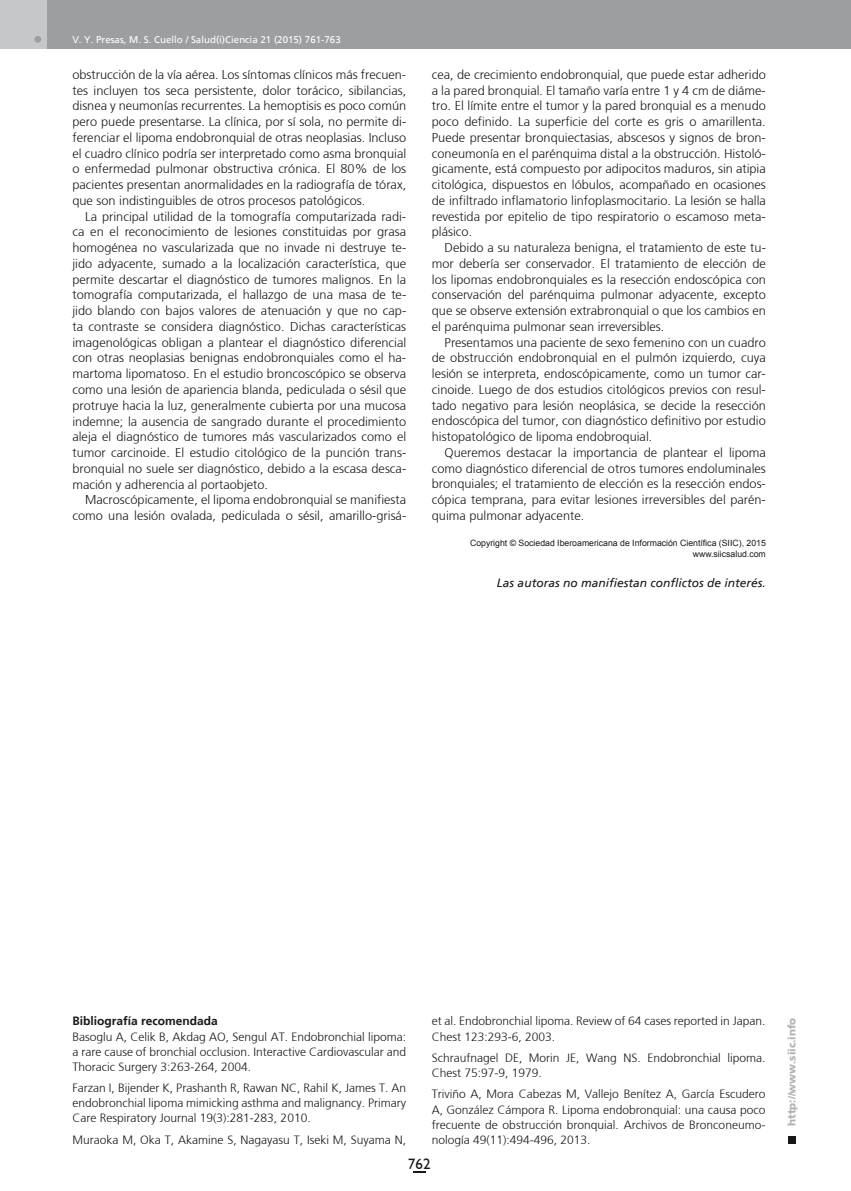
<style>
.page{position:relative;width:851px;height:1191px;background:#fff}
.page>*{position:absolute;margin:0;border:0;box-sizing:border-box;transform-origin:0 0}
.t1{font:15px "Humanist 521 BT";color:#1a171c}
.t2{font:300 12.75px/15.8px "Frutiger";color:#1a171c;text-align:justify}
.t3{font:300 12px/15px "Frutiger";color:#1a171c;text-align:justify}
.t4{font:italic 12px "Frutiger";color:#1a171c}
.t5{font:700 12px "Frutiger";color:#1a171c}
.t6{font:900 10.5px "Frutiger";color:#b1b3b4}
.t7{font:9.75px "Frutiger";color:#fff}
.t8{font:8.7px/10.5px "Arial";color:#1a171c;text-align:right}
</style>
<div class="page">
<div style="left:0;top:0;width:850px;height:49px;background:#9d9ea0"></div>
<svg style="left:413px;top:1171px;width:12px;height:1px"></svg>
<div style="left:787px;top:1136px;width:8px;height:8px;background:#1a171c"></div>
<div style="left:0;top:0;width:47px;height:49px;background:#c6c7c9"></div>
<div style="left:34px;top:36px;width:7px;height:7px;background:#9d9ea0;border-radius:50%"></div>
<p class="t7" style="left:72px;top:33px;width:270px">V. Y. Presas, M. S. Cuello / Salud(i)Ciencia 21 (2015) 761-763</p>
<p class="t2" style="left:72px;top:67px;width:335px">obstrucción de la vía aérea. Los síntomas clínicos más frecuen&shy;tes incluyen tos seca persistente, dolor torácico, sibilancias, disnea y neumonías recurrentes. La hemoptisis es poco común pero puede presentarse. La clínica, por sí sola, no permite di&shy;ferenciar el lipoma endobronquial de otras neoplasias. Incluso el cuadro clínico podría ser interpretado como asma bronquial o enfermedad pulmonar obstructiva crónica. El 80% de los pacientes presentan anormalidades en la radiografía de tórax, que son indistinguibles de otros procesos patológicos.</p>
<p class="t2" style="left:72px;top:208px;width:335px;text-indent:13px">La principal utilidad de la tomografía computarizada radi&shy;ca en el reconocimiento de lesiones constituidas por grasa homogénea no vascularizada que no invade ni destruye te&shy;jido adyacente, sumado a la localización característica, que permite descartar el diagnóstico de tumores malignos. En la tomografía computarizada, el hallazgo de una masa de te&shy;jido blando con bajos valores de atenuación y que no cap&shy;ta contraste se considera diagnóstico. Dichas características imagenológicas obligan a plantear el diagnóstico diferencial con otras neoplasias benignas endobronquiales como el ha&shy;martoma lipomatoso. En el estudio broncoscópico se observa como una lesión de apariencia blanda, pediculada o sésil que protruye hacia la luz, generalmente cubierta por una mucosa indemne; la ausencia de sangrado durante el procedimiento aleja el diagnóstico de tumores más vascularizados como el tumor carcinoide. El estudio citológico de la punción trans&shy;bronquial no suele ser diagnóstico, debido a la escasa desca&shy;mación y adherencia al portaobjeto.</p>
<p class="t2" style="left:72px;top:492px;width:335px;text-align:right">Macroscópicamente, el lipoma endobronquial se manifiesta como una lesión ovalada, pediculada o sésil, amarillo-grisá-</p>
<p class="t7" style="left:293px;top:33px;width:49px">6 75 77</p>
<p class="t2" style="left:432px;top:67px;width:335px">cea, de crecimiento endobronquial, que puede estar adherido a la pared bronquial. El tamaño varía entre 1 y 4 cm de diáme&shy;tro. El límite entre el tumor y la pared bronquial es a menudo poco definido. La superficie del corte es gris o amarillenta.<br>Puede presentar bronquiectasias, abscesos y signos de bron&shy;coneumonía en el parénquima distal a la obstrucción. Histoló&shy;gicamente, está compuesto por adipocitos maduros, sin atipia citológica, dispuestos en lóbulos, acompañado en ocasiones de infiltrado inflamatorio linfoplasmocitario. La lesión se halla revestida por epitelio de tipo respiratorio o escamoso meta&shy;plásico.</p>
<p class="t2" style="left:432px;top:240px;width:335px;text-indent:13px">Debido a su naturaleza benigna, el tratamiento de este tu&shy;mor debería ser conservador. El tratamiento de elección de los lipomas endobronquiales es la resección endoscópica con conservación del parénquima pulmonar adyacente, excepto que se observe extensión extrabronquial o que los cambios en el parénquima pulmonar sean irreversibles.</p>
<p class="t2" style="left:432px;top:334px;width:335px;text-indent:13px">Presentamos una paciente de sexo femenino con un cuadro de obstrucción endobronquial en el pulmón izquierdo, cuya lesión se interpreta, endoscópicamente, como un tumor car&shy;cinoide. Luego de dos estudios citológicos previos con resul&shy;tado negativo para lesión neoplásica, se decide la resección endoscópica del tumor, con diagnóstico definitivo por estudio histopatológico de lipoma endobroquial.</p>
<p class="t2" style="left:432px;top:444px;width:335px;text-indent:13px">Queremos destacar la importancia de plantear el lipoma como diagnóstico diferencial de otros tumores endoluminales bronquiales; el tratamiento de elección es la resección endos&shy;cópica temprana, para evitar lesiones irreversibles del parén&shy;quima pulmonar adyacente.</p>
<p class="t8" style="left:470px;top:538px;width:297px">Copyright © Sociedad Iberoamericana de Información Científica (SIIC), 2015 www.siicsalud.com</p>
<p class="t4" style="left:497px;top:576px;width:270px">Las autoras no manifiestan conflictos de interés.</p>
<p class="t5" style="left:72px;top:1014px;width:147px">Bibliografía recomendada</p>
<p class="t3" style="left:72px;top:1028px;width:335px">Basoglu A, Celik B, Akdag AO, Sengul AT. Endobronchial lipoma: a rare cause of bronchial occlusion. Interactive Cardiovascular and Thoracic Surgery 3:263-264, 2004.</p>
<p class="t3" style="left:72px;top:1080px;width:335px">Farzan I, Bijender K, Prashanth R, Rawan NC, Rahil K, James T. An endobronchial lipoma mimicking asthma and malignancy. Primary Care Respiratory Journal 19(3):281-283, 2010.</p>
<p class="t3" style="left:72px;top:1132px;width:335px">Muraoka M, Oka T, Akamine S, Nagayasu T, Iseki M, Suyama N,</p>
<p class="t3" style="left:431px;top:1013px;width:335px">et al. Endobronchial lipoma. Review of 64 cases reported in Japan.<br>Chest 123:293-6, 2003.</p>
<p class="t3" style="left:431px;top:1050px;width:335px">Schraufnagel DE, Morin JE, Wang NS. Endobronchial lipoma.<br>Chest 75:97-9, 1979.</p>
<p class="t3" style="left:431px;top:1086px;width:335px">Triviño A, Mora Cabezas M, Vallejo Benítez A, García Escudero A, González Cámpora R. Lipoma endobronquial: una causa poco frecuente de obstrucción bronquial. Archivos de Bronconeumo&shy;nología 49(11):494-496, 2013.</p>
<p class="t1" style="left:408px;top:1154px;width:24px">762</p>
<p class="t6" style="left:785px;top:1125px;width:110px;rotate:-90deg">http://www.siic.info</p>
</div>
